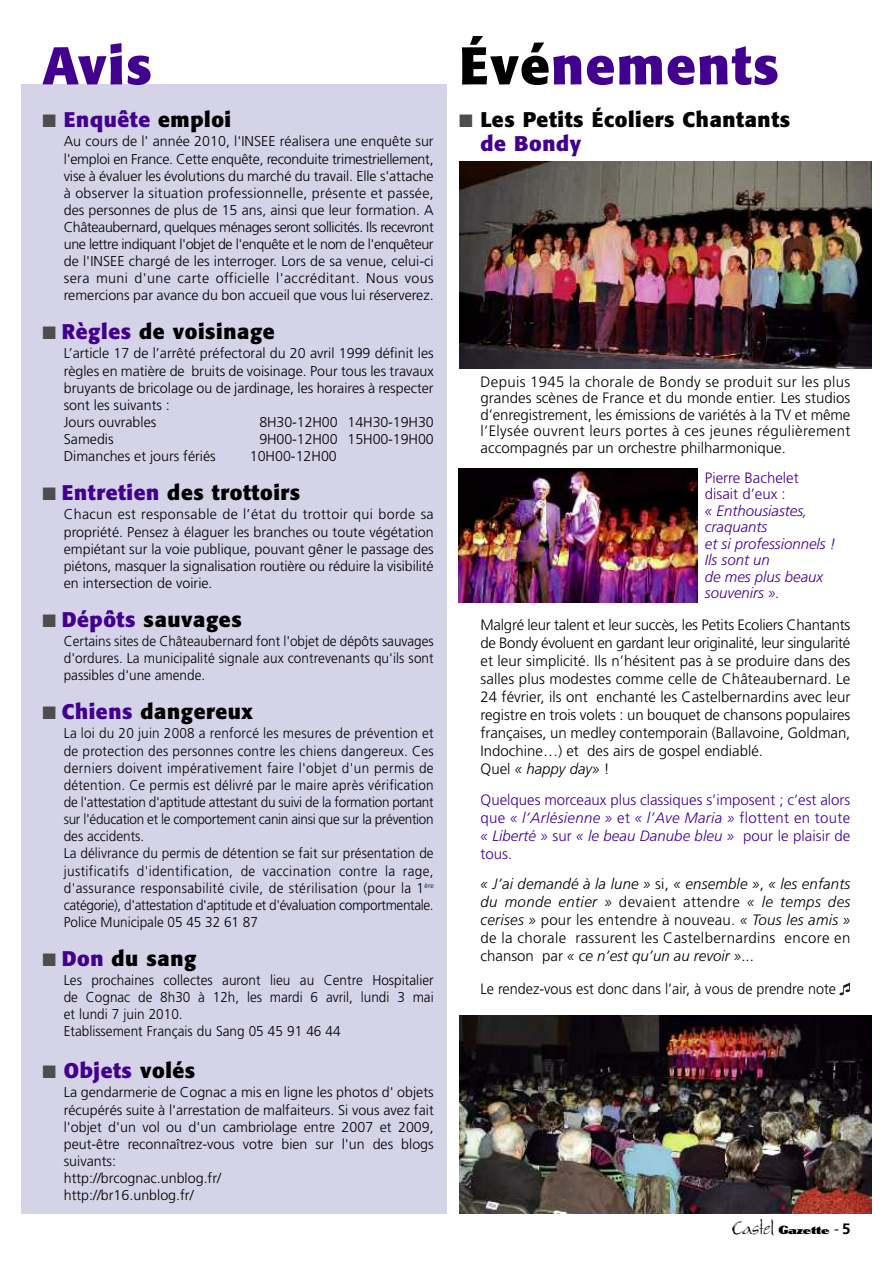
<style>
.page{position:relative;width:893px;height:1263px;background:#fff}
.page>*{position:absolute;margin:0;border:0;box-sizing:border-box;transform-origin:0 0}
.t1{font:700 52.5px "Formata";letter-spacing:.03em;color:#42008e}
.t2{font:700 21px/24px "Formata";letter-spacing:.03em;color:#000}
.t3{font:700 21px "Formata";letter-spacing:.03em;color:#42008e}
.t4{font:300 15px/18px "Frutiger";color:#000;text-align:justify}
.t5{font:italic 300 15px/18px "Frutiger";letter-spacing:.01em;color:#000;text-align:justify}
.t6{font:300 15px/18px "Frutiger";color:#440092}
.t7{font:italic 300 15px/16.5px "Frutiger";color:#440092}
.t8{font:300 15px "Frutiger";color:#000;scale:.96 1}
.t9{font:300 14.25px/17.1px "Frutiger";color:#000;text-align:justify}
.t10{font:300 14.25px/17.1px "Frutiger";color:#000;scale:.95 1}
.t11{font:12px "Agenda";color:#000}
.s1{color:#4d4d4d}
.s2{color:#000}
.s3{color:#42008e}
.s4{font-style:italic}
.s5{font-style:normal}
.s6{font-family:"Bergell Plain";font-size:19.5px}
.s7{font-family:"Frutiger";font-weight:300;font-size:15px}
.s8{font-family:"Frutiger";font-weight:700;font-size:15px}
</style>
<div class="page">
<div style="left:21px;top:85px;width:425px;height:1129px;background:#d5d3e8"></div>
<img style="left:459px;top:162px;width:413px;height:206px">
<img style="left:459px;top:1015px;width:413px;height:199px">
<img style="left:458px;top:468px;width:239px;height:135px">
<svg style="left:839px;top:982px;width:11px;height:13px"></svg>
<h1 class="t1" style="left:43px;top:43px;width:111px">Avis</h1>
<h2 class="t3" style="left:43px;top:111px;width:190px"><span class="s1">■</span> Enquête <span class="s2">emploi</span></h2>
<p class="t9" style="left:64px;top:134px;width:371px">Au cours de l' année 2010, l'INSEE réalisera une enquête sur l'emploi en France. Cette enquête, reconduite trimestriellement, vise à évaluer les évolutions du marché du travail. Elle s'attache à observer la situation professionnelle, présente et passée, des personnes de plus de 15 ans, ainsi que leur formation. A Châteaubernard, quelques ménages seront sollicités. Ils recevront une lettre indiquant l'objet de l'enquête et le nom de l'enquêteur de l'INSEE chargé de les interroger. Lors de sa venue, celui-ci sera muni d'une carte officielle l'accréditant. Nous vous remercions par avance du bon accueil que vous lui réserverez.</p>
<h2 class="t2" style="left:43px;top:322px;width:234px"><span class="s1">■</span> <span class="s3">Règles</span> de voisinage</h2>
<p class="t9" style="left:64px;top:346px;width:371px;text-align:left">L’article 17 de l’arrêté préfectoral du 20 avril 1999 définit les règles en matière de bruits de voisinage. Pour tous les travaux bruyants de bricolage ou de jardinage, les horaires à respecter sont les suivants :<br>Jours ouvrables</p>
<p class="t9" style="left:259px;top:415px;width:176px">8H30-12H00 14H30-19H30</p>
<p class="t9" style="left:64px;top:432px;width:51px">Samedis</p>
<p class="t9" style="left:259px;top:432px;width:176px">9H00-12H00 15H00-19H00</p>
<p class="t9" style="left:64px;top:449px;width:153px">Dimanches et jours fériés</p>
<p class="t9" style="left:250px;top:449px;width:89px">10H00-12H00</p>
<h2 class="t2" style="left:43px;top:483px;width:259px"><span class="s1">■</span> <span class="s3">Entretien</span> des trottoirs</h2>
<p class="t9" style="left:64px;top:507px;width:371px">Chacun est responsable de l’état du trottoir qui borde sa propriété. Pensez à élaguer les branches ou toute végétation empiétant sur la voie publique, pouvant gêner le passage des piétons, masquer la signalisation routière ou réduire la visibilité en intersection de voirie.</p>
<h2 class="t2" style="left:43px;top:609px;width:201px"><span class="s1">■</span> <span class="s3">Dépôts</span> sauvages</h2>
<p class="t10" style="left:64px;top:633px;width:391px;text-align:justify">Certains sites de Châteaubernard font l'objet de dépôts sauvages d'ordures. La municipalité signale aux contrevenants qu'ils sont passibles d'une amende.</p>
<h2 class="t2" style="left:43px;top:702px;width:212px"><span class="s1">■</span> <span class="s3">Chiens</span> dangereux</h2>
<p class="t10" style="left:64px;top:726px;width:391px">La loi du 20 juin 2008 a renforcé les mesures de prévention et de protection des personnes contre les chiens dangereux. Ces derniers doivent impérativement faire l'objet d'un permis de détention. Ce permis est délivré par le maire après vérification de l'attestation d'aptitude attestant du suivi de la formation portant sur l'éducation et le comportement canin ainsi que sur la prévention des accidents.<br>La délivrance du permis de détention se fait sur présentation de justificatifs d'identification, de vaccination contre la rage, d'assurance responsabilité civile, de stérilisation (pour la 1<sup>ère </sup>catégorie), d'attestation d'aptitude et d'évaluation comportmentale.<br>Police Municipale 05 45 32 61 87</p>
<h2 class="t2" style="left:43px;top:948px;width:155px"><span class="s1">■</span> <span class="s3">Don</span> du sang</h2>
<p class="t10" style="left:64px;top:972px;width:391px">Les prochaines collectes auront lieu au Centre Hospitalier de Cognac de 8h30 à 12h, les mardi 6 avril, lundi 3 mai et lundi 7 juin 2010.<br>Etablissement Français du Sang 05 45 91 46 44</p>
<h2 class="t3" style="left:43px;top:1062px;width:154px"><span class="s1">■</span> Objets <span class="s2">volés</span></h2>
<p class="t9" style="left:64px;top:1085px;width:371px;text-align:left">La gendarmerie de Cognac a mis en ligne les photos d' objets récupérés suite à l'arrestation de malfaiteurs. Si vous avez fait l'objet d'un vol ou d'un cambriolage entre 2007 et 2009, peut-être reconnaîtrez-vous votre bien sur l'un des blogs suivants:<br>http://brcognac.unblog.fr/<br>http://br16.unblog.fr/</p>
<h1 class="t1" style="left:459px;top:43px;width:321px"><span class="s2">Évé</span>nements</h1>
<h2 class="t2" style="left:480px;top:110px;width:311px;text-indent:-21px"><span class="s1">■</span> Les Petits Écoliers Chantants <span class="s3">de Bondy</span></h2>
<p class="t4" style="left:480px;top:375px;width:371px;line-height:16.5px">Depuis 1945 la chorale de Bondy se produit sur les plus grandes scènes de France et du monde entier. Les studios d’enregistrement, les émissions de variétés à la TV et même l’Elysée ouvrent leurs portes à ces jeunes régulièrement accompagnés par un orchestre philharmonique.</p>
<p class="t6" style="left:705px;top:471px;width:95px;line-height:16.5px">Pierre Bachelet disait d’eux :</p>
<p class="t7" style="left:705px;top:504px;width:132px">« Enthousiastes, craquants<br>et si professionnels !<br>Ils sont un<br>de mes plus beaux souvenirs ».</p>
<p class="t4" style="left:480px;top:617px;width:371px;text-align:left">Malgré leur talent et leur succès, les Petits Ecoliers Chantants de Bondy évoluent en gardant leur originalité, leur singularité et leur simplicité. Ils n’hésitent pas à se produire dans des salles plus modestes comme celle de Châteaubernard. Le 24 février, ils ont enchanté les Castelbernardins avec leur registre en trois volets : un bouquet de chansons populaires françaises, un medley contemporain (Ballavoine, Goldman, Indochine…) et des airs de gospel endiablé.<br>Quel <span class="s4">« happy day»</span> !</p>
<p class="t6" style="left:480px;top:792px;width:371px;text-align:justify">Quelques morceaux plus classiques s’imposent ; c’est alors que <span class="s4">« l’Arlésienne »</span> et <span class="s4">« l’Ave Maria »</span> flottent en toute <span class="s4">« Liberté »</span> sur <span class="s4">« le beau Danube bleu »</span> pour le plaisir de tous.</p>
<p class="t5" style="left:480px;top:876px;width:371px">« J’ai demandé à la lune » <span class="s5">si,</span> « ensemble »<span class="s5">,</span> « les enfants du monde entier » <span class="s5">devaient attendre</span> « le temps des cerises » <span class="s5">pour les entendre à nouveau.</span> « Tous les amis » <span class="s5">de la chorale rassurent les Castelbernardins encore en chanson par</span> « ce n’est qu’un au revoir »<span class="s5">...</span></p>
<p class="t8" style="left:480px;top:983px;width:372px">Le rendez-vous est donc dans l’air, à vous de prendre note</p>
<p class="t11" style="left:732px;top:1222px;width:120px"><span class="s6">Castel</span> Gazette <span class="s7">-</span> <span class="s8">5</span></p>
</div>
